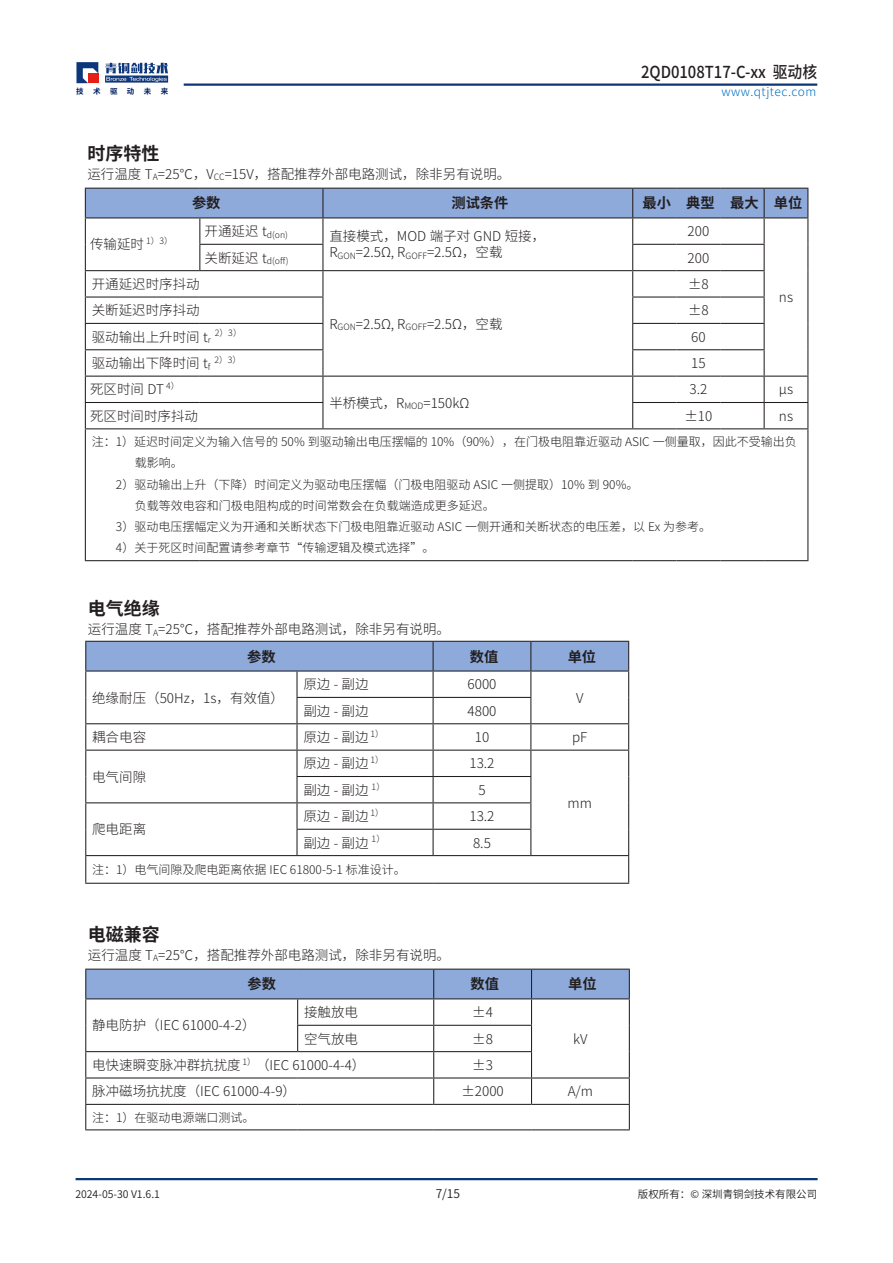
<style>
.page{position:relative;width:893px;height:1263px;background:#fff}
.page>*{position:absolute;margin:0;border:0;box-sizing:border-box;transform-origin:0 0}
.t1{font:700 18px "Source Han Sans CN";color:#231f20}
.t2{font:500 16.5px "Source Han Sans CN";color:#231f20;scale:.9 1}
.t3{font:700 14.25px "Source Han Sans CN";color:#231f20}
.t4{font:300 13.5px "Source Han Sans CN";color:#231f20}
.t5{font:300 12px "Source Han Sans CN";color:#231f20}
.t6{font:300 12px "Source Han Sans CN";letter-spacing:.045em;color:#0070c0}
.t7{font:12px "Source Han Sans CN";color:#231f20}
.t8{font:10.5px "Source Han Sans CN";color:#231f20}
.t9{font:300 8.7px "Source Han Sans CN";color:#231f20}
.t10{font:700 7.5px "Source Han Sans CN";color:#002060}
</style>
<div class="page">
<hr style="left:184px;top:83px;width:633px;height:3px;background:#0d3777">
<svg style="left:76px;top:62px;width:22px;height:21px"></svg>
<svg style="left:105px;top:63px;width:63px;height:20px"></svg>
<hr style="left:76px;top:1178px;width:742px;height:2px;background:#0d3777">
<hr style="left:85px;top:429px;width:1px;height:131px;background:#231f20">
<hr style="left:633px;top:428px;width:43px;height:1px;background:#231f20">
<hr style="left:676px;top:428px;width:44px;height:1px;background:#231f20">
<hr style="left:720px;top:428px;width:44px;height:1px;background:#231f20">
<hr style="left:764px;top:428px;width:44px;height:1px;background:#231f20">
<hr style="left:807px;top:429px;width:1px;height:131px;background:#231f20">
<hr style="left:85px;top:560px;width:115px;height:1px;background:#231f20">
<hr style="left:200px;top:560px;width:123px;height:1px;background:#231f20">
<hr style="left:323px;top:560px;width:310px;height:1px;background:#231f20">
<hr style="left:633px;top:560px;width:43px;height:1px;background:#231f20">
<hr style="left:676px;top:560px;width:44px;height:1px;background:#231f20">
<hr style="left:720px;top:560px;width:44px;height:1px;background:#231f20">
<hr style="left:764px;top:560px;width:44px;height:1px;background:#231f20">
<hr style="left:323px;top:428px;width:310px;height:1px;background:#231f20">
<svg style="left:85px;top:188px;width:723px;height:240px"></svg>
<hr style="left:85px;top:428px;width:115px;height:1px;background:#231f20">
<hr style="left:200px;top:428px;width:123px;height:1px;background:#231f20">
<svg style="left:85px;top:641px;width:544px;height:242px"></svg>
<hr style="left:433px;top:855px;width:98px;height:1px;background:#231f20">
<hr style="left:85px;top:855px;width:212px;height:1px;background:#231f20">
<hr style="left:297px;top:855px;width:136px;height:1px;background:#231f20">
<hr style="left:531px;top:855px;width:98px;height:1px;background:#231f20">
<hr style="left:85px;top:883px;width:212px;height:1px;background:#231f20">
<hr style="left:297px;top:883px;width:136px;height:1px;background:#231f20">
<hr style="left:433px;top:883px;width:98px;height:1px;background:#231f20">
<hr style="left:531px;top:883px;width:98px;height:1px;background:#231f20">
<hr style="left:85px;top:968px;width:213px;height:2px;background:#231f20">
<hr style="left:298px;top:968px;width:136px;height:2px;background:#231f20">
<hr style="left:434px;top:968px;width:97px;height:2px;background:#231f20">
<hr style="left:531px;top:968px;width:99px;height:2px;background:#231f20">
<svg style="left:85px;top:969px;width:545px;height:160px"></svg>
<hr style="left:85px;top:1129px;width:213px;height:1px;background:#231f20">
<hr style="left:298px;top:1129px;width:136px;height:1px;background:#231f20">
<hr style="left:434px;top:1129px;width:97px;height:1px;background:#231f20">
<hr style="left:531px;top:1129px;width:99px;height:1px;background:#231f20">
<p class="t2" style="left:641px;top:63px;width:197px">2QD0108T17-C-xx 驱动核</p>
<p class="t10" style="left:76px;top:87px;width:9px">技</p>
<p class="t10" style="left:93px;top:87px;width:9px">术</p>
<p class="t10" style="left:110px;top:87px;width:9px">驱</p>
<p class="t10" style="left:127px;top:87px;width:9px">动</p>
<p class="t10" style="left:144px;top:87px;width:9px">未</p>
<p class="t10" style="left:161px;top:87px;width:9px">来</p>
<p class="t6" style="left:721px;top:85px;width:96px">www.qtjtec.com</p>
<p class="t1" style="left:87px;top:143px;width:73px">时序特性</p>
<p class="t4" style="left:87px;top:166px;width:424px">运行温度 T<sub>A</sub>=25℃，V<sub>CC</sub>=15V，搭配推荐外部电路测试，除非另有说明。</p>
<p class="t3" style="left:192px;top:195px;width:30px">参数</p>
<p class="t3" style="left:451px;top:195px;width:58px">测试条件</p>
<p class="t3" style="left:642px;top:195px;width:30px">最小</p>
<p class="t3" style="left:686px;top:195px;width:30px">典型</p>
<p class="t3" style="left:730px;top:195px;width:30px">最大</p>
<p class="t3" style="left:774px;top:195px;width:30px">单位</p>
<p class="t4" style="left:90px;top:237px;width:84px">传输延时 <sup>1）3）</sup></p>
<p class="t4" style="left:205px;top:224px;width:85px">开通延迟 t<sub>d(on)</sub></p>
<p class="t4" style="left:329px;top:229px;width:217px">直接模式，MOD 端子对 GND 短接，</p>
<p class="t4" style="left:329px;top:244px;width:175px">R<sub>GON</sub>=2.5Ω, R<sub>GOFF</sub>=2.5Ω，空载</p>
<p class="t4" style="left:688px;top:224px;width:23px">200</p>
<p class="t9" style="left:205px;top:256px;width:85px"><sup>关断延迟</sup> <sup>t</sup>d(off)</p>
<p class="t4" style="left:688px;top:250px;width:23px">200</p>
<p class="t4" style="left:92px;top:276px;width:109px">开通延迟时序抖动</p>
<p class="t4" style="left:688px;top:276px;width:22px">±8</p>
<p class="t4" style="left:779px;top:290px;width:16px">ns</p>
<p class="t4" style="left:92px;top:303px;width:109px">关断延迟时序抖动</p>
<p class="t4" style="left:688px;top:303px;width:22px">±8</p>
<p class="t4" style="left:92px;top:329px;width:121px">驱动输出上升时间 t<sub>r</sub></p>
<p class="t9" style="left:215px;top:328px;width:28px">2）3）</p>
<p class="t4" style="left:691px;top:329px;width:16px">60</p>
<p class="t4" style="left:92px;top:355px;width:120px">驱动输出下降时间 t<sub>f</sub></p>
<p class="t9" style="left:214px;top:355px;width:28px">2）3）</p>
<p class="t4" style="left:691px;top:355px;width:16px">15</p>
<p class="t4" style="left:90px;top:382px;width:91px">死区时间 DT <sup>4）</sup></p>
<p class="t4" style="left:329px;top:395px;width:141px">半桥模式，R<sub>MOD</sub>=150kΩ</p>
<p class="t4" style="left:329px;top:316px;width:175px">R<sub>GON</sub>=2.5Ω, R<sub>GOFF</sub>=2.5Ω，空载</p>
<p class="t4" style="left:689px;top:382px;width:19px">3.2</p>
<p class="t4" style="left:779px;top:382px;width:16px">μs</p>
<p class="t4" style="left:90px;top:408px;width:109px">死区时间时序抖动</p>
<p class="t4" style="left:684px;top:408px;width:29px">±10</p>
<p class="t4" style="left:779px;top:408px;width:16px">ns</p>
<p class="t5" style="left:92px;top:435px;width:707px">注：1）延迟时间定义为输入信号的 50% 到驱动输出电压摆幅的 10%（90%），在门极电阻靠近驱动 ASIC 一侧量取，因此不受输出负</p>
<p class="t5" style="left:135px;top:456px;width:49px">载影响。</p>
<p class="t5" style="left:116px;top:477px;width:524px">2）驱动输出上升（下降）时间定义为驱动电压摆幅（门极电阻驱动 ASIC 一侧提取）10% 到 90%。</p>
<p class="t5" style="left:135px;top:499px;width:362px">负载等效电容和门极电阻构成的时间常数会在负载端造成更多延迟。</p>
<p class="t5" style="left:116px;top:520px;width:597px">3）驱动电压摆幅定义为开通和关断状态下门极电阻靠近驱动 ASIC 一侧开通和关断状态的电压差，以 Ex 为参考。</p>
<p class="t5" style="left:116px;top:541px;width:320px">4）关于死区时间配置请参考章节“传输逻辑及模式选择”。</p>
<p class="t1" style="left:88px;top:599px;width:74px">电气绝缘</p>
<p class="t4" style="left:88px;top:621px;width:364px">运行温度 T<sub>A</sub>=25℃，搭配推荐外部电路测试，除非另有说明。</p>
<p class="t3" style="left:247px;top:648px;width:30px">参数</p>
<p class="t3" style="left:470px;top:648px;width:30px">数值</p>
<p class="t3" style="left:568px;top:648px;width:30px">单位</p>
<p class="t4" style="left:92px;top:690px;width:193px">绝缘耐压（50Hz，1s，有效值）</p>
<p class="t4" style="left:303px;top:677px;width:67px">原边 - 副边</p>
<p class="t4" style="left:468px;top:677px;width:30px">6000</p>
<p class="t4" style="left:576px;top:690px;width:9px">V</p>
<p class="t4" style="left:303px;top:703px;width:67px">副边 - 副边</p>
<p class="t4" style="left:468px;top:703px;width:30px">4800</p>
<p class="t4" style="left:92px;top:729px;width:55px">耦合电容</p>
<p class="t4" style="left:303px;top:729px;width:82px">原边 - 副边<sup>1）</sup></p>
<p class="t4" style="left:475px;top:729px;width:16px">10</p>
<p class="t4" style="left:572px;top:729px;width:17px">pF</p>
<p class="t4" style="left:92px;top:769px;width:55px">电气间隙</p>
<p class="t4" style="left:303px;top:756px;width:82px">原边 - 副边<sup>1）</sup></p>
<p class="t4" style="left:469px;top:756px;width:27px">13.2</p>
<p class="t4" style="left:303px;top:782px;width:83px">副边 - 副边 <sup>1）</sup></p>
<p class="t4" style="left:478px;top:782px;width:9px">5</p>
<p class="t4" style="left:303px;top:809px;width:82px">原边 - 副边<sup>1）</sup></p>
<p class="t4" style="left:469px;top:809px;width:27px">13.2</p>
<p class="t4" style="left:303px;top:835px;width:83px">副边 - 副边 <sup>1）</sup></p>
<p class="t4" style="left:473px;top:835px;width:19px">8.5</p>
<p class="t5" style="left:92px;top:863px;width:315px">注：1）电气间隙及爬电距离依据 IEC 61800-5-1 标准设计。</p>
<p class="t4" style="left:92px;top:822px;width:55px">爬电距离</p>
<p class="t4" style="left:568px;top:795px;width:26px">mm</p>
<p class="t1" style="left:88px;top:924px;width:73px">电磁兼容</p>
<p class="t4" style="left:88px;top:947px;width:364px">运行温度 T<sub>A</sub>=25℃，搭配推荐外部电路测试，除非另有说明。</p>
<p class="t3" style="left:248px;top:976px;width:30px">参数</p>
<p class="t3" style="left:470px;top:976px;width:30px">数值</p>
<p class="t3" style="left:568px;top:976px;width:30px">单位</p>
<p class="t4" style="left:92px;top:1018px;width:165px">静电防护（IEC 61000-4-2）</p>
<p class="t4" style="left:304px;top:1005px;width:55px">接触放电</p>
<p class="t4" style="left:472px;top:1005px;width:22px">±4</p>
<p class="t4" style="left:304px;top:1031px;width:55px">空气放电</p>
<p class="t4" style="left:472px;top:1031px;width:22px">±8</p>
<p class="t4" style="left:573px;top:1031px;width:16px">kV</p>
<p class="t4" style="left:92px;top:1057px;width:275px">电快速瞬变脉冲群抗扰度 <sup>1）</sup>（IEC 61000-4-4）</p>
<p class="t4" style="left:472px;top:1057px;width:22px">±3</p>
<p class="t4" style="left:92px;top:1084px;width:205px">脉冲磁场抗扰度（IEC 61000-4-9）</p>
<p class="t4" style="left:461px;top:1084px;width:44px">±2000</p>
<p class="t4" style="left:568px;top:1084px;width:27px">A/m</p>
<p class="t5" style="left:92px;top:1110px;width:164px">注：1）在驱动电源端口测试。</p>
<p class="t8" style="left:75px;top:1188px;width:86px">2024-05-30 V1.6.1</p>
<p class="t7" style="left:436px;top:1187px;width:26px">7/15</p>
<p class="t8" style="left:638px;top:1188px;width:181px">版权所有：© 深圳青铜剑技术有限公司</p>
</div>
